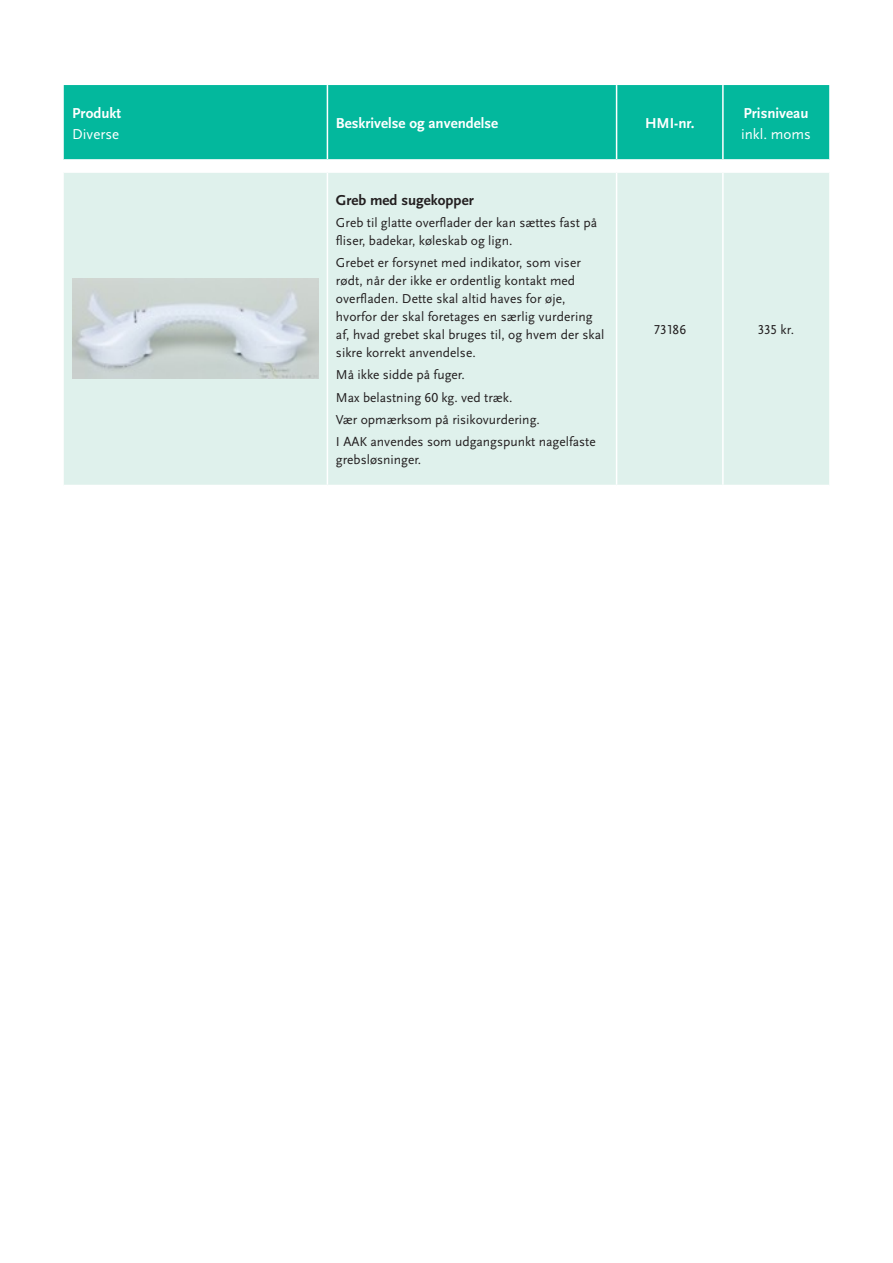
<style>
.page{position:relative;width:893px;height:1263px;background:#fff}
.page>*{position:absolute;margin:0;border:0;box-sizing:border-box;transform-origin:0 0}
.t1{font:700 15px/21px "Scala Sans OT";color:#fff}
.Mellemrubrik___H3{font:700 15px "Scala Sans OT";color:#231f20}
.t2{font:15px "Scala Sans OT";color:#fff}
.Brødtekst___P{font:13.5px/18px "Scala Sans OT";letter-spacing:.005em;color:#231f20}
.s1{font-weight:400}
</style>
<div class="page">
<div style="left:64px;top:85px;width:765px;height:74px;background:#03b89d"></div>
<hr style="left:327px;top:85px;width:1px;height:74px;background:#fff">
<hr style="left:616px;top:85px;width:1px;height:74px;background:#fff">
<hr style="left:722px;top:85px;width:2px;height:74px;background:#fff">
<div style="left:64px;top:173px;width:765px;height:312px;background:#dff1ec"></div>
<hr style="left:327px;top:173px;width:1px;height:312px;background:#fff">
<hr style="left:616px;top:173px;width:1px;height:312px;background:#fff">
<hr style="left:722px;top:173px;width:2px;height:312px;background:#fff">
<img style="left:72px;top:279px;width:247px;height:100px">
<p class="t1" style="left:72px;top:102px;width:50px">Produkt</p>
<p class="t2" style="left:72px;top:126px;width:48px">Diverse</p>
<p class="t1" style="left:336px;top:113px;width:164px">Beskrivelse og anvendelse</p>
<p class="t1" style="left:645px;top:113px;width:51px">HMI-nr.</p>
<p class="t1" style="left:741px;top:102px;width:71px">Prisniveau <span class="s1">inkl. moms</span></p>
<p class="Mellemrubrik___H3" style="left:336px;top:191px;width:139px">Greb med sugekopper</p>
<p class="Brødtekst___P" style="left:336px;top:214px;width:263px">Greb til glatte overflader der kan sættes fast på fliser, badekar, køleskab og lign.</p>
<p class="Brødtekst___P" style="left:336px;top:254px;width:270px">Grebet er forsynet med indikator, som viser rødt, når der ikke er ordentlig kontakt med overfladen. Dette skal altid haves for øje, hvorfor der skal foretages en særlig vurdering af, hvad grebet skal bruges til, og hvem der skal sikre korrekt anvendelse.</p>
<p class="Brødtekst___P" style="left:336px;top:366px;width:130px">Må ikke sidde på fuger.</p>
<p class="Brødtekst___P" style="left:336px;top:389px;width:178px">Max belastning 60 kg. ved træk.</p>
<p class="Brødtekst___P" style="left:336px;top:411px;width:205px">Vær opmærksom på risikovurdering.</p>
<p class="Brødtekst___P" style="left:336px;top:433px;width:261px">I AAK anvendes som udgangspunkt nagelfaste grebsløsninger.</p>
<p class="Brødtekst___P" style="left:653px;top:321px;width:34px">73186</p>
<p class="Brødtekst___P" style="left:758px;top:321px;width:38px">335 kr.</p>
</div>
